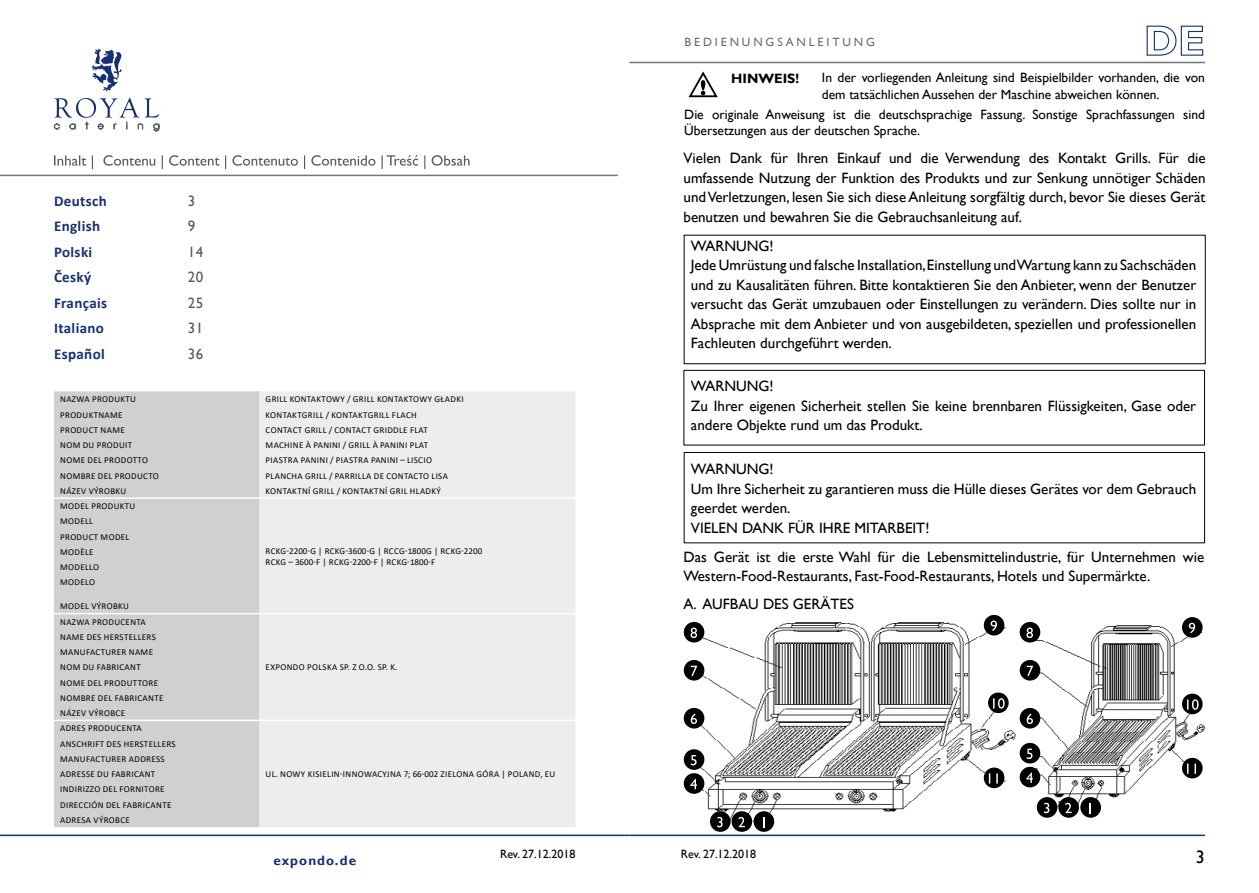
<style>
.page{position:relative;width:1259px;height:893px;background:#fff}
.page>*{position:absolute;margin:0;border:0;box-sizing:border-box;transform-origin:0 0}
.t1{font:18px "Gill Sans";color:#000}
.t2{font:15px/19.5px "Gill Sans";color:#000}
.t3{font:700 15px/25.5px "Calibri";letter-spacing:.025em;color:#163072}
.t4{font:15px/25.5px "Gill Sans";letter-spacing:.025em;color:#5a5a59}
.t5{font:13.5px/16.2px "Gill Sans";color:#000}
.t6{font:700 13.5px "Gill Sans";letter-spacing:.08em;color:#163072}
.t7{font:700 13.5px "Gill Sans";color:#000}
.t8{font:12px "Gill Sans";color:#000}
.t9{font:12px "Gill Sans";letter-spacing:.24em;color:#6d6d6c}
.t10{font:9px/15.3px "Calibri";letter-spacing:.04em;color:#000}
.t11{font:9px/10.8px "Calibri";color:#000}
</style>
<div class="page">
<div style="left:684px;top:452px;width:521px;height:91px;border:1px solid #000"></div>
<svg style="left:54px;top:155px;width:415px;height:14px"></svg>
<hr style="left:0;top:175px;width:618px;height:1px;background:#777776">
<hr style="left:0;top:835px;width:629px;height:1px;background:#163072">
<div style="left:683px;top:370px;width:522px;height:75px;border:1px solid #000"></div>
<svg style="left:1146px;top:25px;width:57px;height:31px"></svg>
<hr style="left:629px;top:62px;width:576px;height:1px;background:#777776">
<hr style="left:629px;top:835px;width:576px;height:1px;background:#163072">
<img style="left:685px;top:617px;width:346px;height:204px">
<img style="left:1031px;top:617px;width:175px;height:199px">
<div style="left:753px;top:811px;width:21px;height:21px;background:#000;border-radius:50%"></div>
<div style="left:731px;top:811px;width:21px;height:21px;background:#000;border-radius:50%"></div>
<svg style="left:738px;top:817px;width:7px;height:10px"></svg>
<div style="left:710px;top:811px;width:20px;height:21px;background:#000;border-radius:50%"></div>
<svg style="left:717px;top:817px;width:5px;height:10px"></svg>
<div style="left:684px;top:773px;width:20px;height:21px;background:#000;border-radius:50%"></div>
<svg style="left:690px;top:779px;width:7px;height:10px"></svg>
<div style="left:684px;top:749px;width:20px;height:21px;background:#000;border-radius:50%"></div>
<svg style="left:691px;top:755px;width:5px;height:10px"></svg>
<div style="left:684px;top:708px;width:20px;height:20px;background:#000;border-radius:50%"></div>
<svg style="left:690px;top:713px;width:7px;height:11px"></svg>
<div style="left:684px;top:660px;width:20px;height:21px;background:#000;border-radius:50%"></div>
<svg style="left:691px;top:666px;width:6px;height:10px"></svg>
<div style="left:684px;top:622px;width:20px;height:20px;background:#000;border-radius:50%"></div>
<svg style="left:690px;top:628px;width:7px;height:10px"></svg>
<div style="left:983px;top:615px;width:21px;height:20px;background:#000;border-radius:50%"></div>
<svg style="left:990px;top:620px;width:7px;height:11px"></svg>
<div style="left:988px;top:692px;width:20px;height:21px;background:#000;border-radius:50%"></div>
<svg style="left:993px;top:698px;width:11px;height:11px"></svg>
<svg style="left:983px;top:767px;width:21px;height:21px"></svg>
<div style="left:1080px;top:797px;width:21px;height:21px;background:#000;border-radius:50%"></div>
<svg style="left:1089px;top:803px;width:2px;height:10px"></svg>
<div style="left:1058px;top:797px;width:21px;height:21px;background:#000;border-radius:50%"></div>
<svg style="left:1065px;top:803px;width:6px;height:10px"></svg>
<div style="left:1036px;top:797px;width:21px;height:21px;background:#000;border-radius:50%"></div>
<svg style="left:1044px;top:803px;width:5px;height:10px"></svg>
<div style="left:1019px;top:767px;width:21px;height:20px;background:#000;border-radius:50%"></div>
<svg style="left:1026px;top:772px;width:7px;height:11px"></svg>
<div style="left:1019px;top:743px;width:21px;height:20px;background:#000;border-radius:50%"></div>
<svg style="left:1026px;top:749px;width:6px;height:10px"></svg>
<div style="left:1019px;top:708px;width:21px;height:20px;background:#000;border-radius:50%"></div>
<svg style="left:1026px;top:713px;width:7px;height:11px"></svg>
<div style="left:1019px;top:660px;width:21px;height:21px;background:#000;border-radius:50%"></div>
<svg style="left:1026px;top:666px;width:7px;height:10px"></svg>
<div style="left:1019px;top:622px;width:21px;height:20px;background:#000;border-radius:50%"></div>
<svg style="left:1026px;top:628px;width:7px;height:10px"></svg>
<div style="left:1182px;top:617px;width:20px;height:21px;background:#000;border-radius:50%"></div>
<svg style="left:1188px;top:623px;width:7px;height:10px"></svg>
<div style="left:1182px;top:694px;width:20px;height:20px;background:#000;border-radius:50%"></div>
<svg style="left:1187px;top:699px;width:11px;height:11px"></svg>
<div style="left:1182px;top:758px;width:20px;height:20px;background:#000;border-radius:50%"></div>
<svg style="left:1194px;top:764px;width:2px;height:10px"></svg>
<div style="left:54px;top:391px;width:205px;height:436px;background:#d0d0d0"></div>
<div style="left:259px;top:391px;width:316px;height:436px;background:#ededed"></div>
<hr style="left:54px;top:497px;width:205px;height:2px;background:#fff">
<hr style="left:259px;top:497px;width:316px;height:2px;background:#fff">
<hr style="left:54px;top:613px;width:205px;height:1px;background:#fff">
<hr style="left:54px;top:720px;width:205px;height:1px;background:#fff">
<hr style="left:259px;top:720px;width:316px;height:1px;background:#fff">
<hr style="left:259px;top:613px;width:316px;height:1px;background:#fff">
<svg style="left:92px;top:48px;width:30px;height:44px"></svg>
<svg style="left:54px;top:98px;width:106px;height:34px"></svg>
<svg style="left:688px;top:71px;width:30px;height:27px"></svg>
<p class="t9" style="left:684px;top:35px;width:192px">BEDIENUNGSANLEITUNG</p>
<p class="t3" style="left:54px;top:188px;width:55px">Deutsch<br>English<br>Polski<br>Český<br>Français<br>Italiano<br>Español</p>
<p class="t4" style="left:188px;top:188px;width:17px">3<br>9<br>14<br>20<br>25<br>31<br>36</p>
<p class="t10" style="left:60px;top:391px;width:77px">NAZWA PRODUKTU</p>
<p class="t10" style="left:266px;top:391px;width:199px">GRILL KONTAKTOWY / GRILL KONTAKTOWY GŁADKI</p>
<p class="t10" style="left:60px;top:407px;width:64px">PRODUKTNAME</p>
<p class="t10" style="left:266px;top:407px;width:153px">KONTAKTGRILL / KONTAKTGRILL FLACH</p>
<p class="t10" style="left:60px;top:422px;width:66px">PRODUCT NAME</p>
<p class="t10" style="left:266px;top:422px;width:164px">CONTACT GRILL / CONTACT GRIDDLE FLAT</p>
<p class="t10" style="left:60px;top:437px;width:74px">NOM DU PRODUIT</p>
<p class="t10" style="left:266px;top:437px;width:164px">MACHINE À PANINI / GRILL À PANINI PLAT</p>
<p class="t10" style="left:60px;top:452px;width:89px">NOME DEL PRODOTTO</p>
<p class="t10" style="left:266px;top:452px;width:168px">PIASTRA PANINI / PIASTRA PANINI – LISCIO</p>
<p class="t10" style="left:60px;top:468px;width:100px">NOMBRE DEL PRODUCTO</p>
<p class="t10" style="left:266px;top:468px;width:184px">PLANCHA GRILL / PARRILLA DE CONTACTO LISA</p>
<p class="t10" style="left:60px;top:483px;width:68px">NÁZEV VÝROBKU</p>
<p class="t10" style="left:266px;top:483px;width:177px">KONTAKTNÍ GRILL / KONTAKTNÍ GRIL HLADKÝ</p>
<p class="t10" style="left:60px;top:498px;width:77px">MODEL PRODUKTU</p>
<p class="t11" style="left:266px;top:545px;width:218px">RCKG-2200-G | RCKG-3600-G | RCCG-1800G | RCKG-2200<br>RCKG – 3600-F | RCKG-2200-F | RCKG-1800-F</p>
<p class="t10" style="left:60px;top:513px;width:71px">MODELL<br>PRODUCT MODEL<br>MODÈLE<br>MODELLO<br>MODELO</p>
<p class="t10" style="left:60px;top:598px;width:87px">MODEL VÝROBKU<br>NAZWA PRODUCENTA</p>
<p class="t10" style="left:60px;top:629px;width:105px">NAME DES HERSTELLERS<br>MANUFACTURER NAME<br>NOM DU FABRICANT<br>NOME DEL PRODUTTORE<br>NOMBRE DEL FABRICANTE<br>NÁZEV VÝROBCE<br>ADRES PRODUCENTA</p>
<p class="t10" style="left:60px;top:736px;width:117px">ANSCHRIFT DES HERSTELLERS<br>MANUFACTURER ADDRESS<br>ADRESSE DU FABRICANT<br>INDIRIZZO DEL FORNITORE<br>DIRECCIÓN DEL FABRICANTE<br>ADRESA VÝROBCE</p>
<p class="t10" style="left:266px;top:659px;width:133px">EXPONDO POLSKA SP. Z O.O. SP. K.</p>
<p class="t10" style="left:266px;top:766px;width:291px">UL. NOWY KISIELIN-INNOWACYJNA 7; 66-002 ZIELONA GÓRA | POLAND, EU</p>
<p class="t7" style="left:731px;top:71px;width:69px">HINWEIS!</p>
<p class="t5" style="left:822px;top:70px;width:384px">In der vorliegenden Anleitung sind Beispielbilder vorhanden, die von dem tatsächlichen Aussehen der Maschine abweichen können.</p>
<p class="t5" style="left:684px;top:107px;width:522px">Die originale Anweisung ist die deutschsprachige Fassung. Sonstige Sprachfassungen sind<br>Übersetzungen aus der deutschen Sprache.</p>
<p class="t2" style="left:683px;top:149px;width:524px;text-align:justify">Vielen Dank für Ihren Einkauf und die Verwendung des Kontakt Grills. Für die umfassende Nutzung der Funktion des Produkts und zur Senkung unnötiger Schäden und Verletzungen, lesen Sie sich diese Anleitung sorgfältig durch, bevor Sie dieses Gerät benutzen und bewahren Sie die Gebrauchsanleitung auf.</p>
<p class="t2" style="left:691px;top:236px;width:507px">WARNUNG!<br>Jede Umrüstung und falsche Installation, Einstellung und Wartung kann zu Sachschäden und zu Kausalitäten führen. Bitte kontaktieren Sie den Anbieter, wenn der Benutzer versucht das Gerät umzubauen oder Einstellungen zu verändern. Dies sollte nur in Absprache mit dem Anbieter und von ausgebildeten, speziellen und professionellen Fachleuten durchgeführt werden.</p>
<p class="t2" style="left:691px;top:377px;width:507px">WARNUNG!<br>Zu Ihrer eigenen Sicherheit stellen Sie keine brennbaren Flüssigkeiten, Gase oder andere Objekte rund um das Produkt.</p>
<p class="t2" style="left:691px;top:460px;width:507px">WARNUNG!<br>Um Ihre Sicherheit zu garantieren muss die Hülle dieses Gerätes vor dem Gebrauch geerdet werden.<br>VIELEN DANK FÜR IHRE MITARBEIT!</p>
<p class="t2" style="left:683px;top:547px;width:522px">Das Gerät ist die erste Wahl für die Lebensmittelindustrie, für Unternehmen wie<br>Western-Food-Restaurants, Fast-Food-Restaurants, Hotels und Supermärkte.</p>
<p class="t2" style="left:683px;top:595px;width:172px">A. AUFBAU DES GERÄTES</p>
<p class="t6" style="left:273px;top:852px;width:84px">expondo.de</p>
<p class="t8" style="left:500px;top:847px;width:77px">Rev. 27.12.2018</p>
<p class="t8" style="left:681px;top:847px;width:77px">Rev. 27.12.2018</p>
<p class="t1" style="left:1196px;top:847px;width:10px">3</p>
</div>
